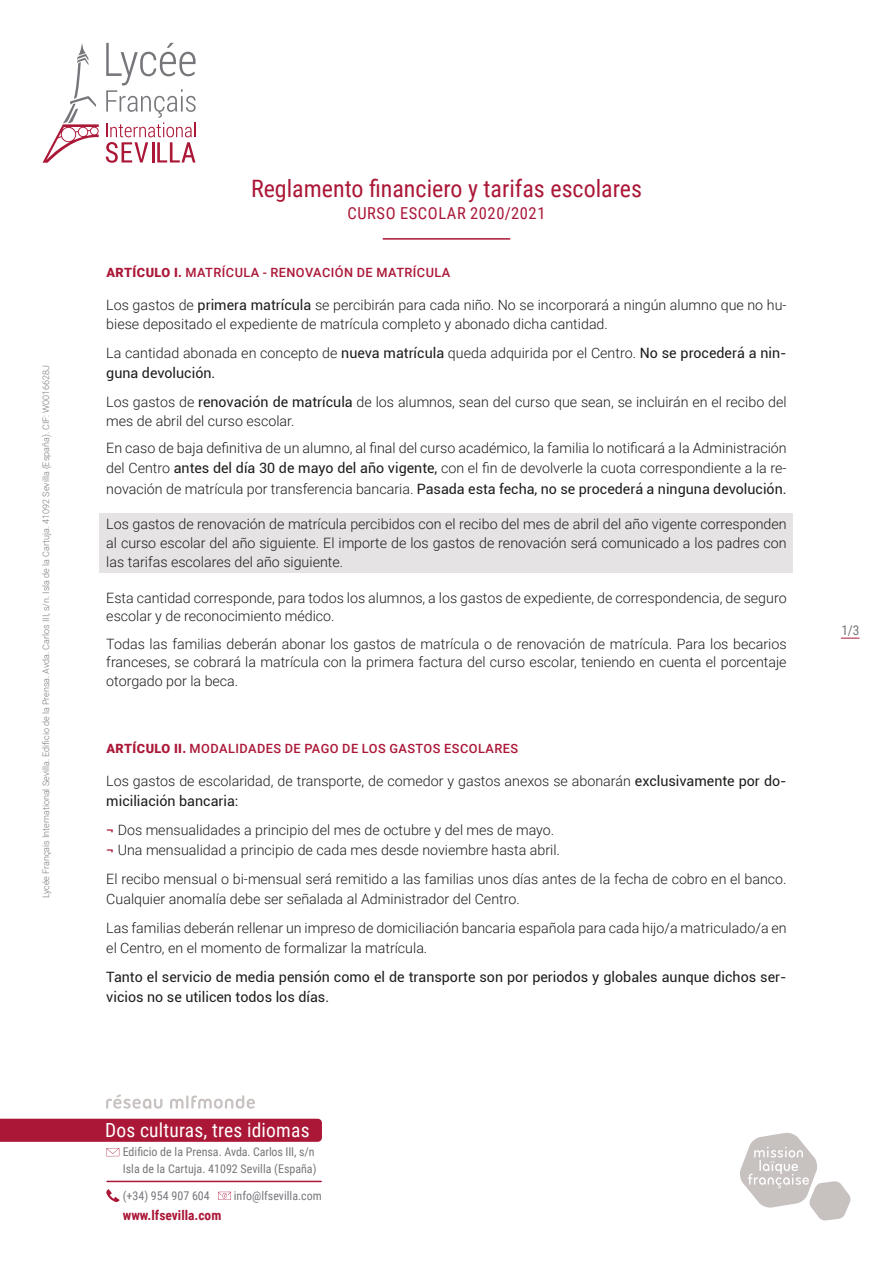
<style>
.page{position:relative;width:893px;height:1263px;background:#fff}
.page>*{position:absolute;margin:0;border:0;box-sizing:border-box;transform-origin:0 0}
.t1{font:24px "Roboto Condensed";color:#ab1737}
.t2{font:19.5px "Roboto Condensed";letter-spacing:.01em;color:#fff}
.t3{font:16.5px "Roboto Condensed";letter-spacing:.035em;color:#ab1737}
.Texto_gral{font:300 14.25px/18.8px "Roboto";color:#1d1d1b}
.Texto_gral-2{font:14.25px/20.2px "Roboto";color:#1d1d1b}
.t4{font:700 13.5px "Roboto Condensed";color:#ab1737}
.t5{font:13.5px "Roboto Condensed";color:#76777b}
.subtitulo{font:500 12.75px "Roboto";letter-spacing:.035em;color:#ab1737}
.t6{font:12px/16.5px "Roboto Condensed";color:#76777b}
.t7{font:300 9px "Roboto";color:#76777b}
.s1{font-weight:900}
.s2{font-weight:400}
.s3{font-weight:700;color:#ab1737}
</style>
<div class="page">
<svg style="left:106px;top:43px;width:90px;height:120px"></svg>
<svg style="left:43px;top:43px;width:56px;height:120px"></svg>
<svg style="left:106px;top:1148px;width:13px;height:8px"></svg>
<svg style="left:106px;top:1189px;width:14px;height:13px"></svg>
<svg style="left:218px;top:1192px;width:13px;height:8px"></svg>
<div style="left:0;top:1119px;width:322px;height:23px;background:#ab1737"></div>
<hr style="left:107px;top:1181px;width:214px;height:1px;background:#ab1737">
<svg style="left:740px;top:1132px;width:111px;height:89px"></svg>
<svg style="left:106px;top:1094px;width:56px;height:15px"></svg>
<svg style="left:170px;top:1095px;width:85px;height:14px"></svg>
<svg style="left:841px;top:638px;width:18px;height:1px"></svg>
<div style="left:100px;top:513px;width:693px;height:59px;background:#e5e3e3"></div>
<hr style="left:383px;top:238px;width:127px;height:2px;background:#ab1737">
<p class="t7" style="left:40px;top:898px;width:535px;rotate:-90deg">Lycée Français International Sevilla. Edificio de la Prensa. Avda. Carlos III, s/n. Isla de la Cartuja. 41092 Sevilla (España). CIF: W0016628J</p>
<p class="t1" style="left:251px;top:171px;width:392px">Reglamento financiero y tarifas escolares</p>
<p class="t3" style="left:347px;top:202px;width:199px">CURSO ESCOLAR 2020/2021</p>
<p class="subtitulo" style="left:107px;top:264px;width:345px"><span class="s1">ARTÍCULO I.</span> MATRÍCULA - RENOVACIÓN DE MATRÍCULA</p>
<p class="Texto_gral" style="left:106px;top:295px;width:682px">Los gastos de <span class="s2">primera matrícula</span> se percibirán para cada niño. No se incorporará a ningún alumno que no hu&shy;biese depositado el expediente de matrícula completo y abonado dicha cantidad.</p>
<p class="Texto_gral" style="left:106px;top:342px;width:682px;line-height:20.2px">La cantidad abonada en concepto de <span class="s2">nueva matrícula</span> queda adquirida por el Centro. <span class="s2">No se procederá a nin&shy;guna devolución.</span></p>
<p class="Texto_gral" style="left:106px;top:392px;width:682px">Los gastos de <span class="s2">renovación de matrícula</span> de los alumnos, sean del curso que sean, se incluirán en el recibo del mes de abril del curso escolar.</p>
<p class="Texto_gral" style="left:106px;top:437px;width:682px;line-height:20.2px;text-align:justify">En caso de baja definitiva de un alumno, al final del curso académico, la familia lo notificará a la Administración del Centro <span class="s2">antes del día 30 de mayo del año vigente,</span> con el fin de devolverle la cuota correspondiente a la re&shy;novación de matrícula por transferencia bancaria. <span class="s2">Pasada esta fecha, no se procederá a ninguna devolución.</span></p>
<p class="Texto_gral" style="left:106px;top:514px;width:682px;text-align:justify">Los gastos de renovación de matrícula percibidos con el recibo del mes de abril del año vigente corresponden al curso escolar del año siguiente. El importe de los gastos de renovación será comunicado a los padres con las tarifas escolares del año siguiente.</p>
<p class="Texto_gral" style="left:106px;top:588px;width:682px">Esta cantidad corresponde, para todos los alumnos, a los gastos de expediente, de correspondencia, de seguro escolar y de reconocimiento médico.</p>
<p class="Texto_gral" style="left:106px;top:634px;width:682px;text-align:justify">Todas las familias deberán abonar los gastos de matrícula o de renovación de matrícula. Para los becarios franceses, se cobrará la matrícula con la primera factura del curso escolar, teniendo en cuenta el porcentaje otorgado por la beca.</p>
<p class="subtitulo" style="left:107px;top:739px;width:413px"><span class="s1">ARTÍCULO II.</span> MODALIDADES DE PAGO DE LOS GASTOS ESCOLARES</p>
<p class="Texto_gral" style="left:106px;top:770px;width:682px;line-height:20.2px">Los gastos de escolaridad, de transporte, de comedor y gastos anexos se abonarán <span class="s2">exclusivamente por do&shy;miciliación bancaria:</span></p>
<p class="Texto_gral" style="left:106px;top:820px;width:449px"><span class="s3">¬</span> Dos mensualidades a principio del mes de octubre y del mes de mayo.</p>
<p class="Texto_gral" style="left:106px;top:840px;width:455px"><span class="s3">¬</span> Una mensualidad a principio de cada mes desde noviembre hasta abril.</p>
<p class="Texto_gral" style="left:106px;top:868px;width:682px;line-height:20.2px">El recibo mensual o bi-mensual será remitido a las familias unos días antes de la fecha de cobro en el banco.<br>Cualquier anomalía debe ser señalada al Administrador del Centro.</p>
<p class="Texto_gral" style="left:106px;top:917px;width:682px;line-height:20.2px">Las familias deberán rellenar un impreso de domiciliación bancaria española para cada hijo/a matriculado/a en el Centro, en el momento de formalizar la matrícula.</p>
<p class="Texto_gral-2" style="left:106px;top:966px;width:682px">Tanto el servicio de media pensión como el de transporte son por periodos y globales aunque dichos ser&shy;vicios no se utilicen todos los días.</p>
<h2 class="t2" style="left:105px;top:1116px;width:206px">Dos culturas, tres idiomas</h2>
<p class="t6" style="left:123px;top:1143px;width:195px">Edificio de la Prensa. Avda. Carlos III, s/n<br>Isla de la Cartuja. 41092 Sevilla (España)</p>
<p class="t6" style="left:123px;top:1187px;width:88px">(+34) 954 907 604</p>
<p class="t6" style="left:234px;top:1187px;width:90px">info@lfsevilla.com</p>
<p class="t4" style="left:123px;top:1206px;width:100px">www.lfsevilla.com</p>
<p class="t5" style="left:841px;top:620px;width:20px">1/3</p>
</div>
